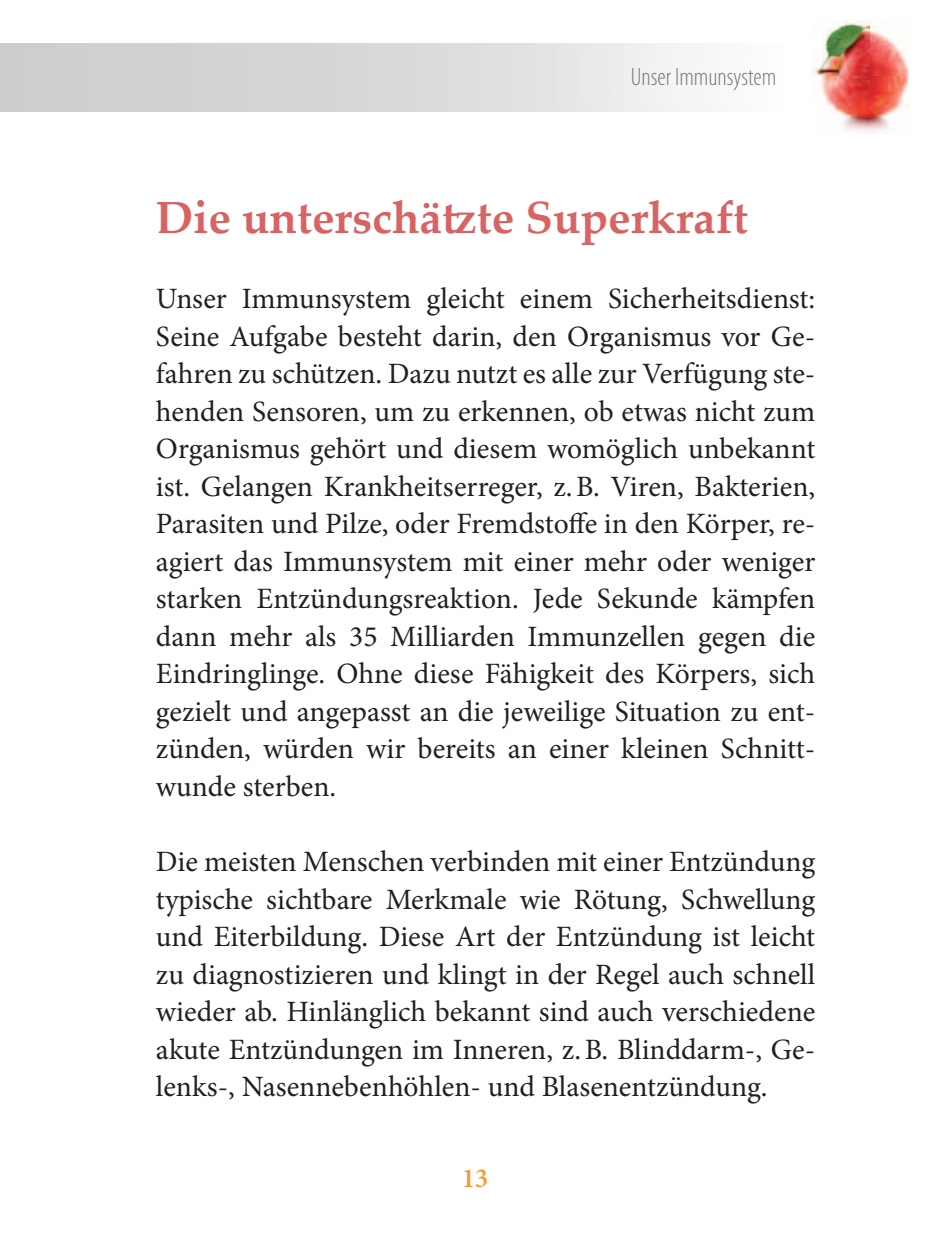
<style>
.page{position:relative;width:950px;height:1241px;background:#fff}
.page>*{position:absolute;margin:0;border:0;box-sizing:border-box;transform-origin:0 0}
.t1{font:700 45px "Palatino Linotype";color:#d76463}
.t2{font:29.5px/37.5px "Minion Pro";color:#231f20;text-align:justify}
.t3{font:600 27.5px "Minion Pro";color:#f89935}
.t4{font:300 condensed 25px "Myriad Pro";color:#787a7d}
</style>
<div class="page">
<div style="left:0;top:43px;width:537px;height:69px;background:#d4d5d7"></div>
<img style="left:869px;top:23px;width:40px;height:110px">
<img style="left:812px;top:19px;width:57px;height:115px">
<p class="t4" style="left:631px;top:62px;width:147px">Unser Immunsystem</p>
<h1 class="t1" style="left:156px;top:186px;width:594px">Die unterschätzte Superkraft</h1>
<p class="t2" style="left:156px;top:280px;width:661px">Unser Immunsystem gleicht einem Sicherheitsdienst:<br>Seine Aufgabe besteht darin, den Organismus vor Ge&shy;fahren zu schützen. Dazu nutzt es alle zur Verfügung ste&shy;henden Sensoren, um zu erkennen, ob etwas nicht zum Organismus gehört und diesem womöglich unbekannt ist. Gelangen Krankheitserreger, z. B. Viren, Bakterien, Parasiten und Pilze, oder Fremdstoffe in den Körper, re&shy;agiert das Immunsystem mit einer mehr oder weniger starken Entzündungsreaktion. Jede Sekunde kämpfen dann mehr als 35 Milliarden Immunzellen gegen die Eindringlinge. Ohne diese Fähigkeit des Körpers, sich gezielt und angepasst an die jeweilige Situation zu ent&shy;zünden, würden wir bereits an einer kleinen Schnitt&shy;wunde sterben.</p>
<p class="t2" style="left:156px;top:842px;width:661px">Die meisten Menschen verbinden mit einer Entzündung typische sichtbare Merkmale wie Rötung, Schwellung und Eiterbildung. Diese Art der Entzündung ist leicht zu diagnostizieren und klingt in der Regel auch schnell wieder ab. Hinlänglich bekannt sind auch verschiedene akute Entzündungen im Inneren, z. B. Blinddarm-, Ge&shy;lenks-, Nasennebenhöhlen- und Blasenentzündung.</p>
<p class="t3" style="left:462px;top:1158px;width:28px">13</p>
</div>
